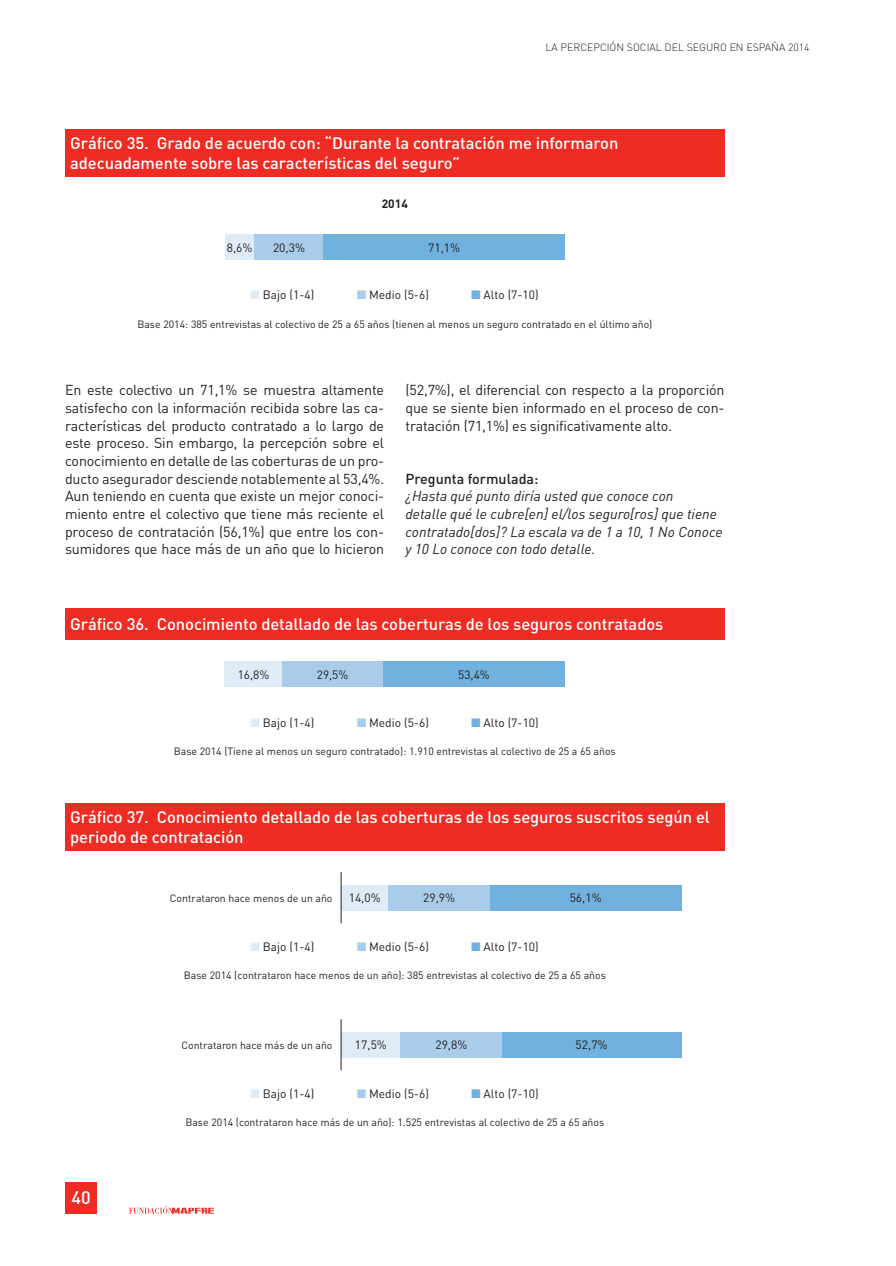
<style>
.page{position:relative;width:896px;height:1266px;background:#fff}
.page>*{position:absolute;margin:0;border:0;box-sizing:border-box;transform-origin:0 0}
.t1{font:500 18px "DI Ng";color:#fff}
.t2{font:500 16.5px/19.8px "DI Ng";letter-spacing:-.005em;color:#fff}
.t3{font:14.25px/17.7px "DI Ng";letter-spacing:-.01em;color:#231f20;text-align:justify}
.t4{font:italic 14.25px/17.7px "DI Ng";color:#231f20}
.t5{font:500 14.25px "DI Ng";color:#231f20}
.t6{font:12px "DI Ng";color:#231f20}
.t7{font:700 12px "DI Ng";color:#231f20}
.t8{font:10.5px "DI Ng";color:#231f20}
.t9{font:300 10.5px "DI Ng";color:#231f20}
.s1{font-family:"Tochobolo";color:#dfecf7}
.s2{font-family:"Tochobolo";color:#a9ccea}
.s3{font-family:"Tochobolo";color:#71b1de}
</style>
<div class="page">
<svg style="left:129px;top:1205px;width:85px;height:8px"></svg>
<div style="left:65px;top:1181px;width:32px;height:32px;background:#ee2c23"></div>
<div style="left:65px;top:129px;width:659px;height:48px;background:#ee2c23"></div>
<div style="left:225px;top:234px;width:29px;height:26px;background:#dfecf7"></div>
<div style="left:254px;top:234px;width:69px;height:26px;background:#a9ccea"></div>
<div style="left:323px;top:234px;width:242px;height:26px;background:#71b1de"></div>
<div style="left:65px;top:608px;width:659px;height:32px;background:#ee2c23"></div>
<div style="left:225px;top:661px;width:57px;height:25px;background:#dfecf7"></div>
<div style="left:282px;top:661px;width:101px;height:25px;background:#a9ccea"></div>
<div style="left:383px;top:661px;width:182px;height:25px;background:#71b1de"></div>
<div style="left:65px;top:803px;width:659px;height:47px;background:#ee2c23"></div>
<div style="left:341px;top:884px;width:47px;height:26px;background:#dfecf7"></div>
<div style="left:388px;top:884px;width:102px;height:26px;background:#a9ccea"></div>
<div style="left:490px;top:884px;width:191px;height:26px;background:#71b1de"></div>
<div style="left:341px;top:1031px;width:60px;height:26px;background:#dfecf7"></div>
<div style="left:401px;top:1031px;width:101px;height:26px;background:#a9ccea"></div>
<div style="left:502px;top:1031px;width:179px;height:26px;background:#71b1de"></div>
<hr style="left:341px;top:872px;width:1px;height:51px;background:#231f20">
<hr style="left:340px;top:1019px;width:1px;height:51px;background:#231f20">
<p class="t9" style="left:545px;top:41px;width:265px">LA PERCEPCIÓN SOCIAL DEL SEGURO EN ESPAÑA 2014</p>
<p class="t2" style="left:70px;top:132px;width:549px">Gráfico 35. Grado de acuerdo con: “Durante la contratación me informaron adecuadamente sobre las características del seguro”</p>
<p class="t7" style="left:382px;top:196px;width:28px">2014</p>
<p class="t6" style="left:227px;top:240px;width:27px">8,6%</p>
<p class="t6" style="left:273px;top:240px;width:33px">20,3%</p>
<p class="t6" style="left:428px;top:240px;width:33px">71,1%</p>
<p class="t6" style="left:251px;top:287px;width:65px"><span class="s1">N</span> Bajo (1-4)</p>
<p class="t6" style="left:357px;top:287px;width:73px"><span class="s2">N</span> Medio (5-6)</p>
<p class="t6" style="left:471px;top:287px;width:69px"><span class="s3">N</span> Alto (7-10)</p>
<p class="t8" style="left:137px;top:317px;width:516px">Base 2014: 385 entrevistas al colectivo de 25 a 65 años (tienen al menos un seguro contratado en el último año)</p>
<p class="t3" style="left:65px;top:381px;width:320px">En este colectivo un 71,1% se muestra altamente satisfecho con la información recibida sobre las ca&shy;racterísticas del producto contratado a lo largo de este proceso. Sin embargo, la percepción sobre el conocimiento en detalle de las coberturas de un pro&shy;ducto asegurador desciende notablemente al 53,4%.<br>Aun teniendo en cuenta que existe un mejor conoci&shy;miento entre el colectivo que tiene más reciente el proceso de contratación (56,1%) que entre los con&shy;sumidores que hace más de un año que lo hicieron</p>
<p class="t3" style="left:405px;top:381px;width:320px">(52,7%), el diferencial con respecto a la proporción que se siente bien informado en el proceso de con&shy;tratación (71,1%) es significativamente alto.</p>
<p class="t5" style="left:405px;top:469px;width:134px">Pregunta formulada:</p>
<p class="t4" style="left:405px;top:487px;width:319px">¿Hasta qué punto diría usted que conoce con<br>detalle qué le cubre[en] el/los seguro[ros] que tiene contratado[dos]? La escala va de 1 a 10, 1 No Conoce y 10 Lo conoce con todo detalle.</p>
<p class="t2" style="left:70px;top:613px;width:594px">Gráfico 36. Conocimiento detallado de las coberturas de los seguros contratados</p>
<p class="t6" style="left:238px;top:667px;width:33px">16,8%</p>
<p class="t6" style="left:317px;top:667px;width:33px">29,5%</p>
<p class="t6" style="left:458px;top:667px;width:33px">53,4%</p>
<p class="t6" style="left:251px;top:715px;width:65px"><span class="s1">N</span> Bajo (1-4)</p>
<p class="t6" style="left:357px;top:715px;width:73px"><span class="s2">N</span> Medio (5-6)</p>
<p class="t6" style="left:471px;top:715px;width:69px"><span class="s3">N</span> Alto (7-10)</p>
<p class="t8" style="left:174px;top:745px;width:443px">Base 2014 (Tiene al menos un seguro contratado): 1.910 entrevistas al colectivo de 25 a 65 años</p>
<p class="t2" style="left:70px;top:806px;width:641px">Gráfico 37. Conocimiento detallado de las coberturas de los seguros suscritos según el periodo de contratación</p>
<p class="t8" style="left:170px;top:891px;width:164px">Contrataron hace menos de un año</p>
<p class="t6" style="left:348px;top:890px;width:33px">14,0%</p>
<p class="t6" style="left:423px;top:890px;width:33px">29,9%</p>
<p class="t6" style="left:569px;top:890px;width:33px">56,1%</p>
<p class="t6" style="left:251px;top:938px;width:65px"><span class="s1">N</span> Bajo (1-4)</p>
<p class="t6" style="left:357px;top:938px;width:73px"><span class="s2">N</span> Medio (5-6)</p>
<p class="t6" style="left:471px;top:938px;width:69px"><span class="s3">N</span> Alto (7-10)</p>
<p class="t8" style="left:184px;top:968px;width:423px">Base 2014 (contrataron hace menos de un año): 385 entrevistas al colectivo de 25 a 65 años</p>
<p class="t8" style="left:181px;top:1038px;width:153px">Contrataron hace más de un año</p>
<p class="t6" style="left:355px;top:1037px;width:33px">17,5%</p>
<p class="t6" style="left:435px;top:1037px;width:33px">29,8%</p>
<p class="t6" style="left:575px;top:1037px;width:33px">52,7%</p>
<p class="t6" style="left:251px;top:1085px;width:65px"><span class="s1">N</span> Bajo (1-4)</p>
<p class="t6" style="left:357px;top:1085px;width:73px"><span class="s2">N</span> Medio (5-6)</p>
<p class="t6" style="left:471px;top:1085px;width:69px"><span class="s3">N</span> Alto (7-10)</p>
<p class="t1" style="left:71px;top:1186px;width:21px">40</p>
<p class="t8" style="left:185px;top:1115px;width:420px">Base 2014 (contrataron hace más de un año): 1.525 entrevistas al colectivo de 25 a 65 años</p>
</div>
